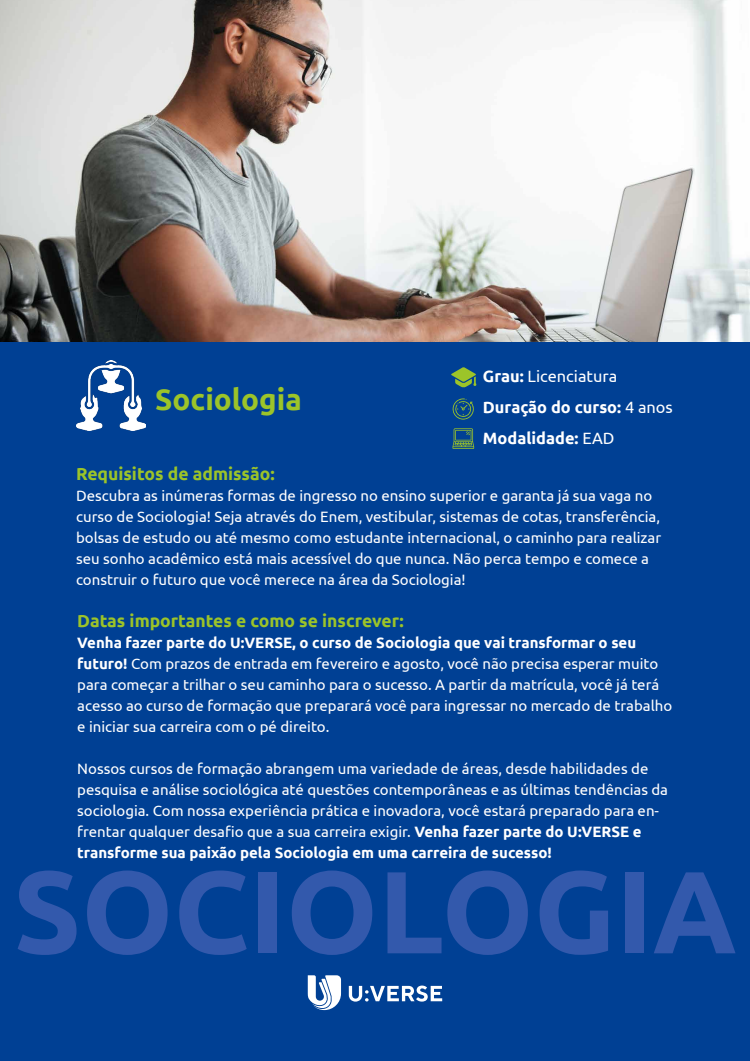
<style>
.page{position:relative;width:750px;height:1061px;background:#fff}
.page>*{position:absolute;margin:0;border:0;box-sizing:border-box;transform-origin:0 0}
.t1{font:700 116.7px "Ubuntu";color:#3359ac}
.t2{font:700 29.65px "Ubuntu";color:#9cc429}
.t3{font:700 17.5px "Ubuntu";color:#9cc429}
.t4{font:700 16.35px/30.9px "Ubuntu";color:#fff}
.t5{font:15px/21px "Ubuntu";color:#fff}
.s1{font-weight:400}
.s2{font-weight:700}
</style>
<div class="page">
<div style="left:0;top:338px;width:750px;height:722px;background:#004094"></div>
<svg style="left:349px;top:985px;width:93px;height:16px"></svg>
<svg style="left:308px;top:975px;width:33px;height:35px"></svg>
<svg style="left:451px;top:367px;width:26px;height:20px"></svg>
<svg style="left:453px;top:398px;width:21px;height:22px"></svg>
<svg style="left:452px;top:428px;width:22px;height:21px"></svg>
<img style="left:76px;top:360px;width:70px;height:70px">
<img style="left:0;top:0;width:750px;height:341px">
<h2 class="t2" style="left:155px;top:382px;width:148px">Sociologia</h2>
<p class="t4" style="left:483px;top:361px;width:191px">Grau: <span class="s1">Licenciatura<br></span>Duração do curso: <span class="s1">4 anos<br></span>Modalidade: <span class="s1">EAD</span></p>
<p class="t3" style="left:76px;top:463px;width:200px">Requisitos de admissão:</p>
<p class="t5" style="left:76px;top:485px;width:587px">Descubra as inúmeras formas de ingresso no ensino superior e garanta já sua vaga no curso de Sociologia! Seja através do Enem, vestibular, sistemas de cotas, transferência, bolsas de estudo ou até mesmo como estudante internacional, o caminho para realizar seu sonho acadêmico está mais acessível do que nunca. Não perca tempo e comece a construir o futuro que você merece na área da Sociologia!</p>
<p class="t3" style="left:77px;top:610px;width:328px">Datas importantes e como se inscrever:</p>
<p class="t5" style="left:77px;top:631px;width:597px"><span class="s2">Venha fazer parte do U:VERSE, o curso de Sociologia que vai transformar o seu futuro!</span> Com prazos de entrada em fevereiro e agosto, você não precisa esperar muito para começar a trilhar o seu caminho para o sucesso. A partir da matrícula, você já terá acesso ao curso de formação que preparará você para ingressar no mercado de trabalho e iniciar sua carreira com o pé direito.</p>
<p class="t5" style="left:77px;top:757px;width:592px">Nossos cursos de formação abrangem uma variedade de áreas, desde habilidades de pesquisa e análise sociológica até questões contemporâneas e as últimas tendências da sociologia. Com nossa experiência prática e inovadora, você estará preparado para en&shy;frentar qualquer desafio que a sua carreira exigir. <span class="s2">Venha fazer parte do U:VERSE e transforme sua paixão pela Sociologia em uma carreira de sucesso!</span></p>
<h1 class="t1" style="left:13px;top:841px;width:725px">SOCIOLOGIA</h1>
</div>
